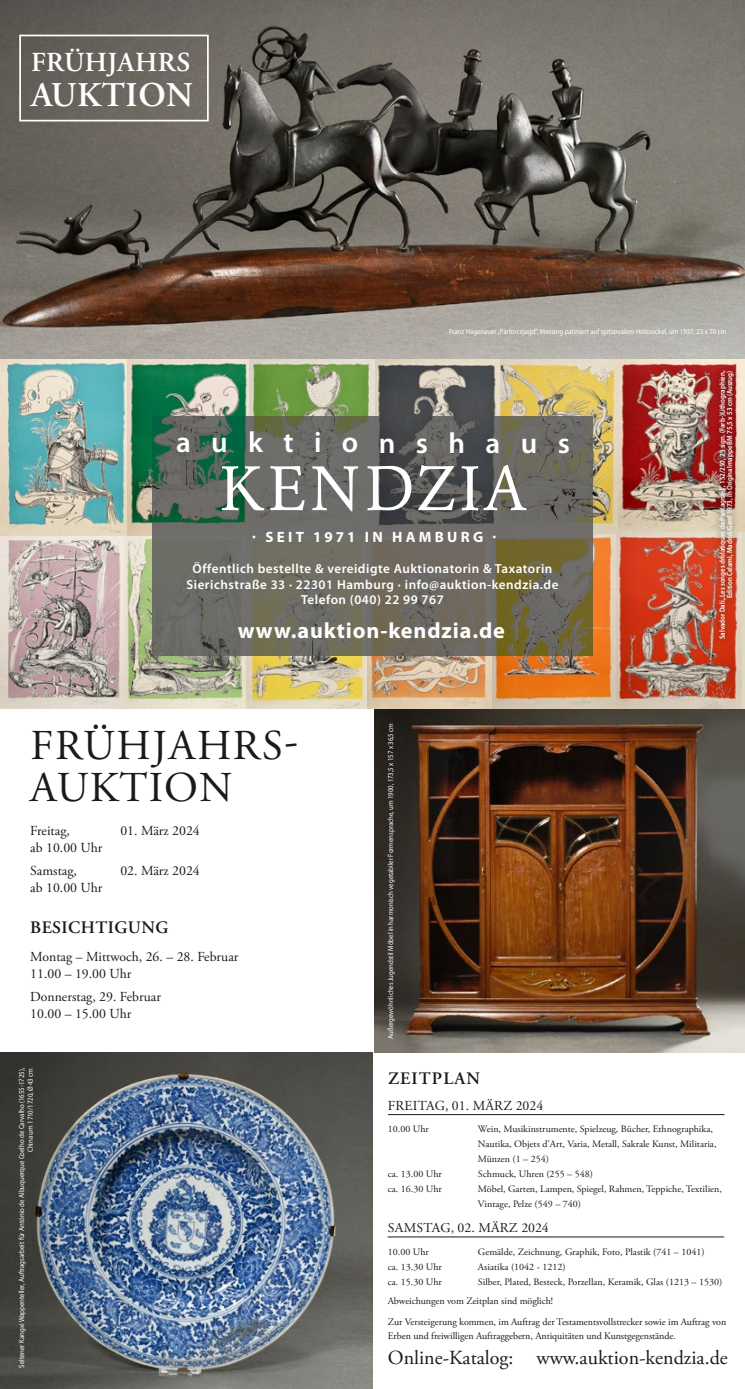
<style>
.page{position:relative;width:745px;height:1389px;background:#fff}
.page>*{position:absolute;margin:0;border:0;box-sizing:border-box;transform-origin:0 0}
.t1{font:42.5px/42.5px "Adobe Garamond Pro";letter-spacing:.03em;color:#1a1a18}
.t2{font:600 34.62px "Adobe Garamond Pro";letter-spacing:.015em;color:#fff}
.t3{font:600 29.12px "Myriad Pro";letter-spacing:.7em;color:#fff}
.t4{font:600 27.5px "Adobe Garamond Pro";letter-spacing:.015em;color:#fff}
.t5{font:700 22.12px "Myriad Pro";letter-spacing:.04em;color:#fff}
.t6{font:20px "Adobe Garamond Pro";color:#1a1a18}
.t7{font:600 17.5px "Adobe Garamond Pro";letter-spacing:.025em;color:#1a1a18}
.t8{font:600 17.5px "Adobe Garamond Pro";letter-spacing:.065em;color:#1a1a18}
.t9{font:700 15px "Myriad Pro";letter-spacing:.22em;color:#fff}
.t10{font:13.75px/17.5px "Adobe Garamond Pro";color:#1a1a18}
.t11{font:13.5px "Adobe Garamond Pro";letter-spacing:.015em;color:#1a1a18}
.t12{font:600 13.12px/15.9px "Myriad Pro";letter-spacing:.04em;color:#fff;text-align:center}
.t13{font:10px/21.2px "Adobe Garamond Pro";letter-spacing:-.005em;color:#1a1a18}
.t14{font:9.75px/15px "Adobe Garamond Pro";color:#1a1a18}
.t15{font:7.5px/8.8px "Myriad Pro";color:#fff;text-align:right;scale:.9 1}
.t16{font:600 7.5px/7.5px "Myriad Pro";color:#fff;text-align:right;scale:.9 1}
</style>
<div class="page">
<img style="left:124px;top:535px;width:122px;height:174px">
<div style="left:615px;top:530px;width:129px;height:179px;background:#dfd9c3"></div>
<img style="left:491px;top:533px;width:250px;height:176px">
<svg style="left:0;top:535px;width:124px;height:174px;background:#beafab"></svg>
<img style="left:246px;top:655px;width:121px;height:54px">
<img style="left:499px;top:358px;width:243px;height:175px">
<img style="left:127px;top:358px;width:372px;height:177px">
<img style="left:367px;top:655px;width:124px;height:54px">
<img style="left:618px;top:358px;width:126px;height:174px">
<hr style="left:387px;top:1114px;width:337px;height:1px;background:#1a1a18">
<hr style="left:387px;top:1237px;width:336px;height:1px;background:#1a1a18">
<img style="left:0;top:1052px;width:372px;height:337px">
<svg style="left:152px;top:416px;width:440px;height:239px;background:#66675b"></svg>
<svg style="left:222px;top:465px;width:304px;height:46px"></svg>
<img style="left:374px;top:709px;width:370px;height:343px">
<svg style="left:0;top:358px;width:127px;height:177px;background:#94b8b2"></svg>
<div style="left:711px;top:363px;width:29px;height:283px;background:#1a1a18;opacity:.75"></div>
<img style="left:0;top:0;width:744px;height:358px">
<div style="left:19px;top:35px;width:189px;height:86px;border:2px solid #fff"></div>
<h3 class="t4" style="left:31px;top:47px;width:160px">FRÜHJAHRS</h3>
<h2 class="t2" style="left:31px;top:75px;width:163px">AUKTION</h2>
<p class="t15" style="left:449px;top:328px;width:309px">Franz Hagenauer „Parforcejagd“, Messing patiniert auf spitzovalem Holzsockel, um 1937, 23 x 70 cm</p>
<h3 class="t3" style="left:176px;top:427px;width:395px">auktionshaus</h3>
<h3 class="t9" style="left:252px;top:527px;width:245px">· SEIT 1971 IN HAMBURG ·</h3>
<h3 class="t12" style="left:186px;top:561px;width:373px">Öffentlich bestellte &amp; vereidigte Auktionatorin &amp; Taxatorin<br>Sierichstraße 33 · 22301 Hamburg · info@auktion-kendzia.de<br>Telefon (040) 22 99 767</h3>
<h3 class="t5" style="left:237px;top:616px;width:268px">www.auktion-kendzia.de</h3>
<h1 class="t1" style="left:30px;top:726px;width:269px">FRÜHJAHRS-<br>AUKTION</h1>
<h3 class="t10" style="left:30px;top:822px;width:41px">Freitag,</h3>
<h3 class="t10" style="left:120px;top:822px;width:81px">01. März 2024</h3>
<h3 class="t10" style="left:30px;top:837px;width:74px;line-height:22.5px">ab 10.00 Uhr<br>Samstag,</h3>
<h3 class="t10" style="left:120px;top:862px;width:81px">02. März 2024</h3>
<h3 class="t10" style="left:30px;top:880px;width:74px">ab 10.00 Uhr</h3>
<h3 class="t7" style="left:30px;top:917px;width:140px">BESICHTIGUNG</h3>
<h3 class="t10" style="left:30px;top:948px;width:209px">Montag – Mittwoch, 26. – 28. Februar<br>11.00 – 19.00 Uhr</h3>
<h3 class="t10" style="left:30px;top:988px;width:132px">Donnerstag, 29. Februar<br>10.00 – 15.00 Uhr</h3>
<p class="t15" style="left:386px;top:1039px;width:352px;rotate:-90deg">Außergewöhnliches Jugendstil Möbel in harmonisch vegetabiler Formensprache, um 1900, 173,5 x 157 x 36,5 cm</p>
<p class="t16" style="left:718px;top:639px;width:300px;rotate:-90deg">Salvador Dalí „Les songes drolatiques de Pantagruel”, 152/250, 25 sign. (Farb-)Lithographien,<br>Edition Celami, Madrid/Genf 1973, in Originalmappe BM 75,5 x 53 cm (Auszug)</p>
<p class="t15" style="left:17px;top:1368px;width:334px;rotate:-90deg">Seltener Kangxi Wappenteller, Auftragsarbeit für António de Albuquerque Coelho de Carvalho (1655-1725),<br>China um 1710/1720, Ø 43 cm</p>
<h3 class="t8" style="left:388px;top:1068px;width:94px">ZEITPLAN</h3>
<h3 class="t10" style="left:388px;top:1097px;width:157px">FREITAG, 01. MÄRZ 2024</h3>
<p class="t14" style="left:387px;top:1122px;width:42px">10.00 Uhr</p>
<p class="t14" style="left:477px;top:1122px;width:240px">Wein, Musikinstrumente, Spielzeug, Bücher, Ethnographika,<br>Nautika, Objets d’Art, Varia, Metall, Sakrale Kunst, Militaria,<br>Münzen (1 – 254)</p>
<p class="t14" style="left:387px;top:1167px;width:55px">ca. 13.00 Uhr</p>
<p class="t14" style="left:477px;top:1167px;width:116px">Schmuck, Uhren (255 – 548)</p>
<p class="t14" style="left:387px;top:1182px;width:55px">ca. 16.30 Uhr</p>
<p class="t14" style="left:477px;top:1182px;width:245px">Möbel, Garten, Lampen, Spiegel, Rahmen, Teppiche, Textilien,<br>Vintage, Pelze (549 – 740)</p>
<h3 class="t11" style="left:388px;top:1220px;width:162px">SAMSTAG, 02. MÄRZ 2024</h3>
<p class="t14" style="left:387px;top:1244px;width:42px">10.00 Uhr</p>
<p class="t14" style="left:477px;top:1244px;width:228px">Gemälde, Zeichnung, Graphik, Foto, Plastik (741 – 1041)</p>
<p class="t14" style="left:387px;top:1259px;width:55px">ca. 13.30 Uhr</p>
<p class="t14" style="left:477px;top:1259px;width:89px">Asiatika (1042 - 1212)</p>
<p class="t14" style="left:387px;top:1274px;width:55px">ca. 15.30 Uhr</p>
<p class="t14" style="left:477px;top:1274px;width:245px">Silber, Plated, Besteck, Porzellan, Keramik, Glas (1213 – 1530)</p>
<p class="t13" style="left:387px;top:1291px;width:340px">Abweichungen vom Zeitplan sind möglich!<br>Zur Versteigerung kommen, im Auftrag der Testamentsvollstrecker sowie im Auftrag von</p>
<p class="t13" style="left:387px;top:1326px;width:289px">Erben und freiwilligen Auftraggebern, Antiquitäten und Kunstgegenstände.</p>
<h3 class="t6" style="left:387px;top:1346px;width:341px">Online-Katalog: www.auktion-kendzia.de</h3>
</div>
